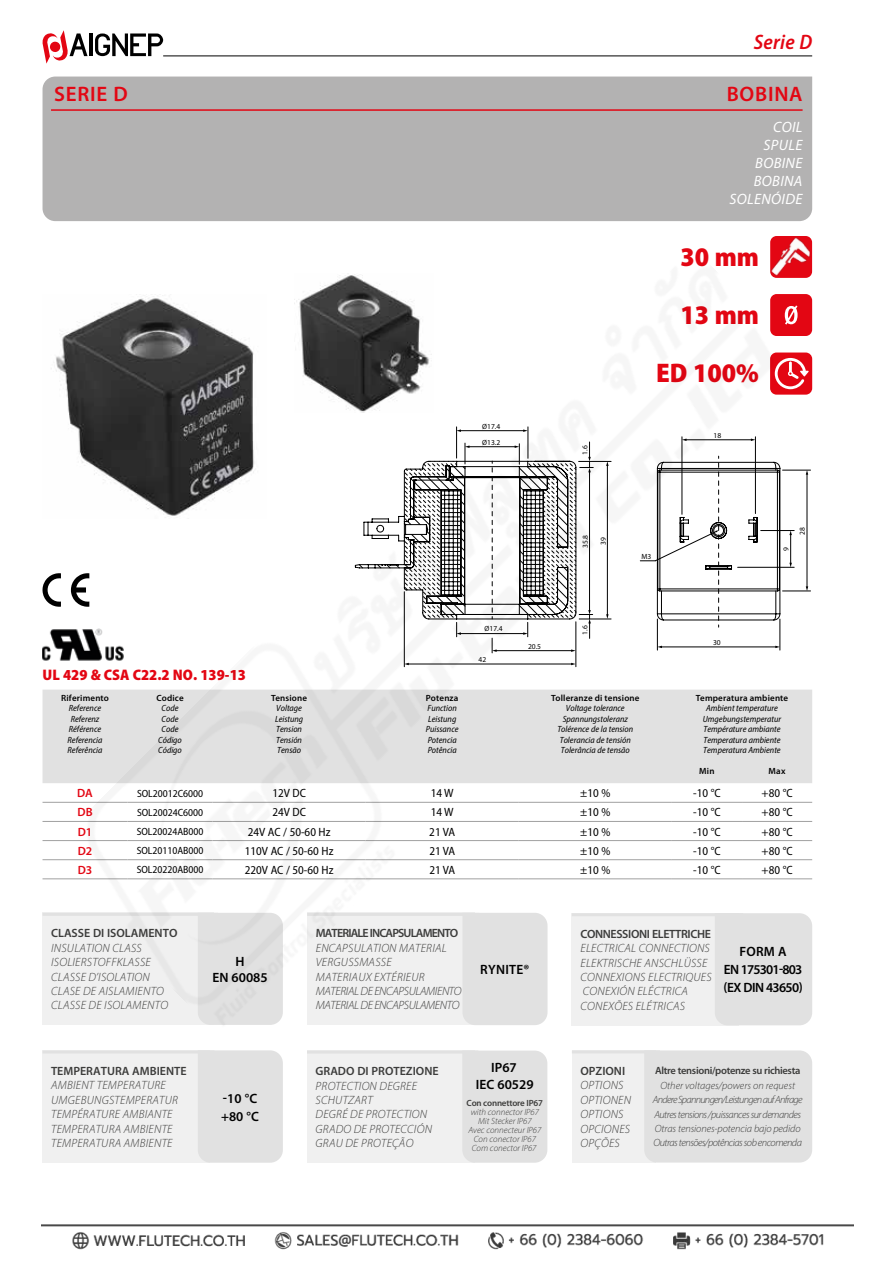
<style>
.page{position:relative;width:893px;height:1263px;background:#fff}
.page>*{position:absolute;margin:0;border:0;box-sizing:border-box;transform-origin:0 0}
.t1{font:900 semi-condensed 27px/58.1px "Myriad Pro";color:#e30613}
.t2{font:600 21px "Myriad Pro";letter-spacing:.035em;color:#e30613}
.t3{font:italic 600 semi-condensed 21px "Myriad Pro";letter-spacing:.015em;color:#e30613}
.t4{font:900 semi-condensed 15.3px "Myriad Pro";color:#e30613}
.t5{font:italic 15px/18px "Myriad Pro";letter-spacing:.02em;color:#fff;text-align:right}
.t6{font:600 13.5px/16.5px "Myriad Pro";color:#000;text-align:center}
.t7{font:600 13.5px/18px "Myriad Pro";letter-spacing:-.05em;color:#000;text-align:center}
.t8{font:italic 300 12px/14.4px "Myriad Pro";letter-spacing:.02em;color:#3c3c3b}
.t9{font:semi-condensed 12px "Myriad Pro";color:#000}
.t10{font:600 12px "Myriad Pro";color:#3c3c3b}
.t11{font:600 12px "Myriad Pro";letter-spacing:-.07em;color:#3c3c3b}
.t12{font:600 12px "Myriad Pro";letter-spacing:-.03em;color:#3c3c3b}
.t13{font:600 12px "Myriad Pro";color:#e30613}
.t14{font:italic 300 10.5px/14.4px "Myriad Pro";letter-spacing:-.05em;color:#3c3c3b;text-align:center}
.t15{font:semi-condensed 10.5px "Myriad Pro";color:#000}
.t16{font:600 10.5px "Myriad Pro";letter-spacing:-.03em;color:#3c3c3b}
.t17{font:italic semi-condensed 9px/10.5px "Myriad Pro";color:#000;text-align:center}
.t18{font:italic 300 9px/9px "Myriad Pro";color:#3c3c3b;text-align:center}
.t19{font:600 9px "Myriad Pro";letter-spacing:.02em;color:#000}
.t20{font:600 9px "Myriad Pro";letter-spacing:-.02em;color:#3c3c3b}
.t21{font:7.5px "Myriad Pro";color:#000}
.t22{font:7.5px "Myriad Pro";color:#000;scale:.96 1}
</style>
<div class="page">
<hr style="left:163px;top:56px;width:649px;height:1px;background:#000">
<hr style="left:90px;top:33px;width:3px;height:23px;background:#000">
<svg style="left:95px;top:33px;width:68px;height:23px"></svg>
<svg style="left:42px;top:30px;width:46px;height:34px"></svg>
<div style="left:43px;top:77px;width:769px;height:144px;background:#b3b2b2"></div>
<hr style="left:51px;top:109px;width:752px;height:2px;background:#e30613">
<div style="left:307px;top:1050px;width:167px;height:113px;background:#f0f0f0"></div>
<hr style="left:307px;top:1050px;width:171px;height:3px;background:#e1e1e1">
<div style="left:462px;top:1050px;width:85px;height:113px;background:#e1e1e1"></div>
<div style="left:43px;top:1050px;width:167px;height:113px;background:#f0f0f0"></div>
<hr style="left:43px;top:1050px;width:171px;height:3px;background:#e1e1e1">
<div style="left:198px;top:1050px;width:85px;height:113px;background:#e1e1e1"></div>
<div style="left:572px;top:1050px;width:84px;height:112px;background:#f0f0f0"></div>
<hr style="left:572px;top:1050px;width:88px;height:3px;background:#e1e1e1">
<div style="left:644px;top:1050px;width:168px;height:112px;background:#e1e1e1"></div>
<img style="left:41px;top:1224px;width:812px;height:26px">
<img style="left:43px;top:236px;width:770px;height:790px">
<h2 class="t3" style="left:754px;top:29px;width:60px">Serie D</h2>
<h2 class="t2" style="left:54px;top:80px;width:75px">SERIE D</h2>
<h2 class="t2" style="left:727px;top:80px;width:77px">BOBINA</h2>
<p class="t5" style="left:730px;top:117px;width:74px">COIL<br>SPULE<br>BOBINE<br>BOBINA<br>SOLENÓIDE</p>
<h1 class="t1" style="left:680px;top:226px;width:80px">30 mm<br>13 mm</h1>
<p class="t4" style="left:43px;top:664px;width:205px">UL 429 &amp; CSA C22.2 NO. 139-13</p>
<p class="t19" style="left:61px;top:692px;width:49px">Riferimento</p>
<p class="t17" style="left:68px;top:703px;width:36px">Reference<br>Referenz<br>Référence<br>Referencia<br>Referência</p>
<p class="t19" style="left:156px;top:692px;width:29px">Codice</p>
<p class="t17" style="left:158px;top:703px;width:25px">Code<br>Code<br>Code<br>Código<br>Código</p>
<p class="t19" style="left:271px;top:692px;width:38px">Tensione</p>
<p class="t17" style="left:275px;top:703px;width:30px;text-align:left">Voltage<br>Leistung<br>Tension<br>Tensión<br>Tensão</p>
<p class="t22" style="left:482px;top:421px;width:20px">Ø17.4</p>
<p class="t22" style="left:482px;top:438px;width:20px">Ø13.2</p>
<p class="t21" style="left:580px;top:455px;width:11px;rotate:-90deg">1.6</p>
<h1 class="t1" style="left:656px;top:343px;width:104px">ED 100%</h1>
<p class="t21" style="left:714px;top:430px;width:9px">18</p>
<p class="t21" style="left:581px;top:548px;width:15px;rotate:-90deg">35.8</p>
<p class="t21" style="left:598px;top:545px;width:9px;rotate:-90deg">39</p>
<p class="t21" style="left:641px;top:551px;width:11px">M3</p>
<p class="t19" style="left:426px;top:692px;width:34px">Potenza</p>
<p class="t17" style="left:426px;top:703px;width:34px;text-align:left">Function<br>Leistung<br>Puissance<br>Potencia<br>Potência</p>
<p class="t22" style="left:485px;top:624px;width:20px">Ø17.4</p>
<p class="t21" style="left:479px;top:655px;width:9px">42</p>
<p class="t21" style="left:528px;top:642px;width:15px">20.5</p>
<p class="t21" style="left:580px;top:635px;width:11px;rotate:-90deg">1.6</p>
<p class="t19" style="left:551px;top:692px;width:90px">Tolleranze di tensione</p>
<p class="t17" style="left:557px;top:703px;width:77px">Voltage tolerance<br>Spannungstoleranz<br>Tolérence de la tension<br>Tolerancia de tensión<br>Tolerância de tensão</p>
<p class="t21" style="left:781px;top:551px;width:5px;rotate:-90deg">9</p>
<p class="t21" style="left:798px;top:535px;width:9px;rotate:-90deg">28</p>
<p class="t21" style="left:713px;top:638px;width:9px">30</p>
<p class="t19" style="left:696px;top:692px;width:94px">Temperatura ambiente</p>
<p class="t17" style="left:703px;top:703px;width:80px">Ambient temperature<br>Umgebungstemperatur<br>Température ambiante<br>Temperatura ambiente<br>Temperatura Ambiente</p>
<p class="t19" style="left:699px;top:765px;width:17px">Min</p>
<p class="t19" style="left:769px;top:765px;width:18px">Max</p>
<p class="t13" style="left:77px;top:785px;width:17px">DA</p>
<p class="t15" style="left:137px;top:787px;width:68px">SOL20012C6000</p>
<p class="t9" style="left:272px;top:786px;width:35px">12V DC</p>
<p class="t9" style="left:431px;top:786px;width:25px">14 W</p>
<p class="t9" style="left:580px;top:786px;width:32px">±10 %</p>
<p class="t9" style="left:693px;top:786px;width:29px">-10 °C</p>
<p class="t9" style="left:762px;top:786px;width:33px">+80 °C</p>
<p class="t13" style="left:77px;top:805px;width:17px">DB</p>
<p class="t15" style="left:137px;top:806px;width:68px">SOL20024C6000</p>
<p class="t9" style="left:272px;top:805px;width:35px">24V DC</p>
<p class="t9" style="left:431px;top:805px;width:25px">14 W</p>
<p class="t9" style="left:580px;top:805px;width:32px">±10 %</p>
<p class="t9" style="left:693px;top:805px;width:29px">-10 °C</p>
<p class="t9" style="left:762px;top:805px;width:33px">+80 °C</p>
<p class="t13" style="left:78px;top:824px;width:16px">D1</p>
<p class="t15" style="left:137px;top:825px;width:68px">SOL20024AB000</p>
<p class="t9" style="left:248px;top:824px;width:84px">24V AC / 50-60 Hz</p>
<p class="t9" style="left:429px;top:824px;width:27px">21 VA</p>
<p class="t9" style="left:580px;top:824px;width:32px">±10 %</p>
<p class="t9" style="left:693px;top:824px;width:29px">-10 °C</p>
<p class="t9" style="left:762px;top:824px;width:33px">+80 °C</p>
<p class="t13" style="left:78px;top:843px;width:16px">D2</p>
<p class="t15" style="left:137px;top:844px;width:68px">SOL20110AB000</p>
<p class="t9" style="left:245px;top:843px;width:90px">110V AC / 50-60 Hz</p>
<p class="t9" style="left:429px;top:843px;width:27px">21 VA</p>
<p class="t9" style="left:580px;top:843px;width:32px">±10 %</p>
<p class="t9" style="left:693px;top:843px;width:29px">-10 °C</p>
<p class="t9" style="left:762px;top:843px;width:33px">+80 °C</p>
<p class="t13" style="left:78px;top:862px;width:16px">D3</p>
<p class="t15" style="left:137px;top:863px;width:68px">SOL20220AB000</p>
<p class="t9" style="left:245px;top:862px;width:90px">220V AC / 50-60 Hz</p>
<p class="t9" style="left:429px;top:862px;width:27px">21 VA</p>
<p class="t9" style="left:580px;top:862px;width:32px">±10 %</p>
<p class="t9" style="left:693px;top:862px;width:29px">-10 °C</p>
<p class="t9" style="left:762px;top:862px;width:33px">+80 °C</p>
<p class="t10" style="left:51px;top:926px;width:128px">CLASSE DI ISOLAMENTO</p>
<p class="t8" style="left:51px;top:940px;width:118px">INSULATION CLASS<br>ISOLIERSTOFFKLASSE<br>CLASSE D’ISOLATION<br>CLASE DE AISLAMIENTO<br>CLASSE DE ISOLAMENTO</p>
<p class="t10" style="left:51px;top:1063px;width:137px">TEMPERATURA AMBIENTE</p>
<p class="t8" style="left:51px;top:1078px;width:128px">AMBIENT TEMPERATURE<br>UMGEBUNGSTEMPERATUR<br>TEMPÉRATURE AMBIANTE<br>TEMPERATURA AMBIENTE<br>TEMPERATURA AMBIENTE</p>
<p class="t11" style="left:316px;top:926px;width:144px">MATERIALE INCAPSULAMENTO</p>
<p class="t8" style="left:316px;top:940px;width:147px">ENCAPSULATION MATERIAL<br>VERGUSSMASSE<br>MATERIAUX EXTÉRIEUR<br>MATERIAL DE ENCAPSULAMIENTO<br>MATERIAL DE ENCAPSULAMENTO</p>
<p class="t12" style="left:580px;top:926px;width:132px">CONNESSIONI ELETTRICHE</p>
<p class="t8" style="left:580px;top:941px;width:133px">ELECTRICAL CONNECTIONS<br>ELEKTRISCHE ANSCHLÜSSE<br>CONNEXIONS ELECTRIQUES<br>CONEXIÓN ELÉCTRICA<br>CONEXÕES ELÉTRICAS</p>
<p class="t6" style="left:212px;top:952px;width:57px">H<br>EN 60085</p>
<p class="t7" style="left:723px;top:942px;width:81px">FORM A<br>EN 175301-803 (EX DIN 43650)</p>
<p class="t6" style="left:480px;top:961px;width:51px">RYNITE®</p>
<p class="t6" style="left:221px;top:1089px;width:39px;line-height:18px;text-align:left">-10 °C +80 °C</p>
<p class="t10" style="left:315px;top:1063px;width:125px">GRADO DI PROTEZIONE</p>
<p class="t8" style="left:316px;top:1078px;width:118px">PROTECTION DEGREE<br>SCHUTZART<br>DEGRÉ DE PROTECTION<br>GRADO DE PROTECCIÓN<br>GRAU DE PROTEÇÃO</p>
<p class="t6" style="left:476px;top:1059px;width:59px">IP67<br>IEC 60529</p>
<p class="t20" style="left:467px;top:1097px;width:78px">Con connettore IP67</p>
<p class="t18" style="left:468px;top:1107px;width:74px">with connector IP67<br>Mit Stecker IP67<br>Avec connecteur IP67<br>Con conector IP67<br>Com conector IP67</p>
<p class="t10" style="left:580px;top:1063px;width:46px">OPZIONI</p>
<p class="t8" style="left:580px;top:1078px;width:52px">OPTIONS<br>OPTIONEN<br>OPTIONS<br>OPCIONES<br>OPÇÕES</p>
<p class="t16" style="left:655px;top:1064px;width:147px">Altre tensioni/potenze su richiesta</p>
<p class="t14" style="left:653px;top:1078px;width:151px">Other voltages/powers on request Andere Spannungen/Leistungen auf Anfrage Autres tensions /puissances sur demandes Otras tensiones-potencia bajo pedido Outras tensões/potências sob encomenda</p>
</div>
